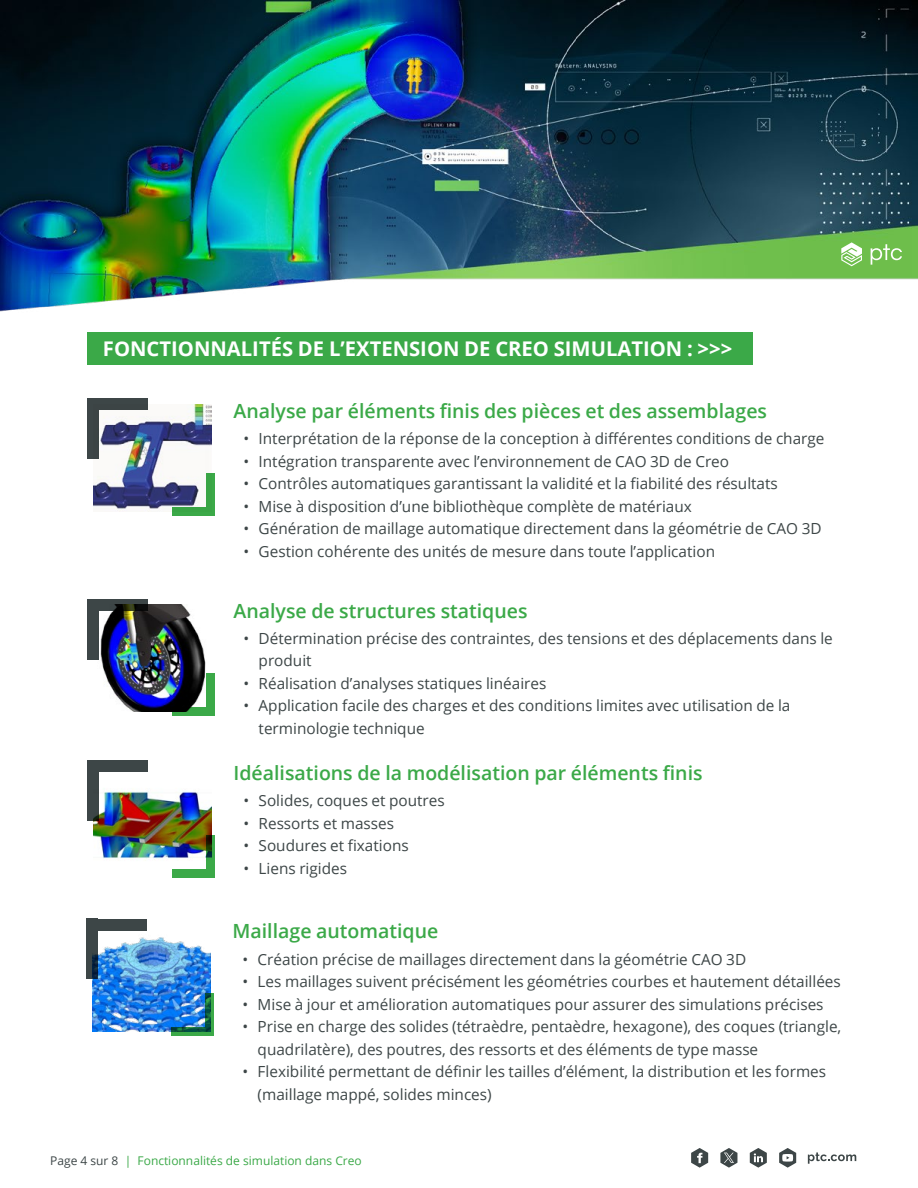
<style>
.page{position:relative;width:918px;height:1188px;background:#fff}
.page>*{position:absolute;margin:0;border:0;box-sizing:border-box;transform-origin:0 0}
.t1{font:700 20.25px "Open Sans";color:#fff}
.t2{font:600 19.5px "Open Sans";color:#3ba948}
.t3{font:15.3px/22.5px "Open Sans";color:#3d4647}
.t4{font:12px "Open Sans";color:#3ba948}
.s1{color:#3d4647}
</style>
<div class="page">
<svg style="left:691px;top:1148px;width:17px;height:20px"></svg>
<svg style="left:750px;top:1148px;width:17px;height:20px"></svg>
<svg style="left:779px;top:1148px;width:17px;height:20px"></svg>
<svg style="left:808px;top:1152px;width:48px;height:12px"></svg>
<svg style="left:720px;top:1148px;width:17px;height:20px"></svg>
<img style="left:0;top:0;width:918px;height:312px">
<svg style="left:841px;top:242px;width:21px;height:24px"></svg>
<svg style="left:871px;top:244px;width:31px;height:21px"></svg>
<img style="left:93px;top:404px;width:118px;height:107px">
<div style="left:87px;top:398px;width:61px;height:12px;background:#3d4647"></div>
<div style="left:87px;top:398px;width:12px;height:61px;background:#3d4647"></div>
<div style="left:173px;top:507px;width:42px;height:8px;background:#3ba948"></div>
<div style="left:206px;top:473px;width:9px;height:42px;background:#3ba948"></div>
<img style="left:100px;top:605px;width:111px;height:107px">
<svg style="left:99px;top:599px;width:49px;height:12px"></svg>
<div style="left:87px;top:599px;width:12px;height:61px;background:#3d4647"></div>
<svg style="left:173px;top:708px;width:33px;height:8px"></svg>
<div style="left:206px;top:674px;width:9px;height:42px;background:#3ba948"></div>
<div style="left:87px;top:333px;width:666px;height:32px;background:#3ba948"></div>
<img style="left:93px;top:790px;width:118px;height:83px">
<div style="left:87px;top:760px;width:61px;height:12px;background:#3d4647"></div>
<div style="left:87px;top:760px;width:12px;height:61px;background:#3d4647"></div>
<div style="left:173px;top:869px;width:42px;height:8px;background:#3ba948"></div>
<svg style="left:206px;top:835px;width:9px;height:34px"></svg>
<img style="left:92px;top:937px;width:118px;height:94px">
<div style="left:86px;top:919px;width:61px;height:11px;background:#3d4647"></div>
<svg style="left:86px;top:930px;width:12px;height:49px"></svg>
<svg style="left:172px;top:1027px;width:34px;height:8px"></svg>
<svg style="left:206px;top:993px;width:8px;height:42px"></svg>
<h1 class="t1" style="left:103px;top:335px;width:631px">FONCTIONNALITÉS DE L’EXTENSION DE CREO SIMULATION : &gt;&gt;&gt;</h1>
<p class="t2" style="left:234px;top:398px;width:535px">Analyse par éléments finis des pièces et des assemblages</p>
<p class="t3" style="left:244px;top:427px;width:7px;text-align:justify">• • • • • •</p>
<p class="t3" style="left:259px;top:427px;width:567px">Interprétation de la réponse de la conception à différentes conditions de charge Intégration transparente avec l’environnement de CAO 3D de Creo<br>Contrôles automatiques garantissant la validité et la fiabilité des résultats<br>Mise à disposition d’une bibliothèque complète de matériaux<br>Génération de maillage automatique directement dans la géométrie de CAO 3D Gestion cohérente des unités de mesure dans toute l’application</p>
<p class="t2" style="left:234px;top:597px;width:296px">Analyse de structures statiques</p>
<p class="t3" style="left:259px;top:627px;width:576px">Détermination précise des contraintes, des tensions et des déplacements dans le produit<br>Réalisation d’analyses statiques linéaires<br>Application facile des charges et des conditions limites avec utilisation de la terminologie technique</p>
<p class="t3" style="left:244px;top:627px;width:7px">•</p>
<p class="t3" style="left:244px;top:672px;width:7px">• •</p>
<p class="t2" style="left:234px;top:760px;width:471px">Idéalisations de la modélisation par éléments finis</p>
<p class="t3" style="left:244px;top:789px;width:7px;text-align:justify">• • • •</p>
<p class="t3" style="left:259px;top:789px;width:188px">Solides, coques et poutres<br>Ressorts et masses<br>Soudures et fixations<br>Liens rigides</p>
<p class="t2" style="left:233px;top:918px;width:207px">Maillage automatique</p>
<p class="t3" style="left:243px;top:947px;width:7px;text-align:justify">• • • •</p>
<p class="t3" style="left:258px;top:947px;width:585px">Création précise de maillages directement dans la géométrie CAO 3D<br>Les maillages suivent précisément les géométries courbes et hautement détaillées Mise à jour et amélioration automatiques pour assurer des simulations précises Prise en charge des solides (tétraèdre, pentaèdre, hexagone), des coques (triangle, quadrilatère), des poutres, des ressorts et des éléments de type masse<br>Flexibilité permettant de définir les tailles d’élément, la distribution et les formes (maillage mappé, solides minces)</p>
<p class="t3" style="left:243px;top:1060px;width:7px">•</p>
<p class="t4" style="left:50px;top:1152px;width:313px"><span class="s1">Page 4 sur 8</span> | Fonctionnalités de simulation dans Creo</p>
</div>
